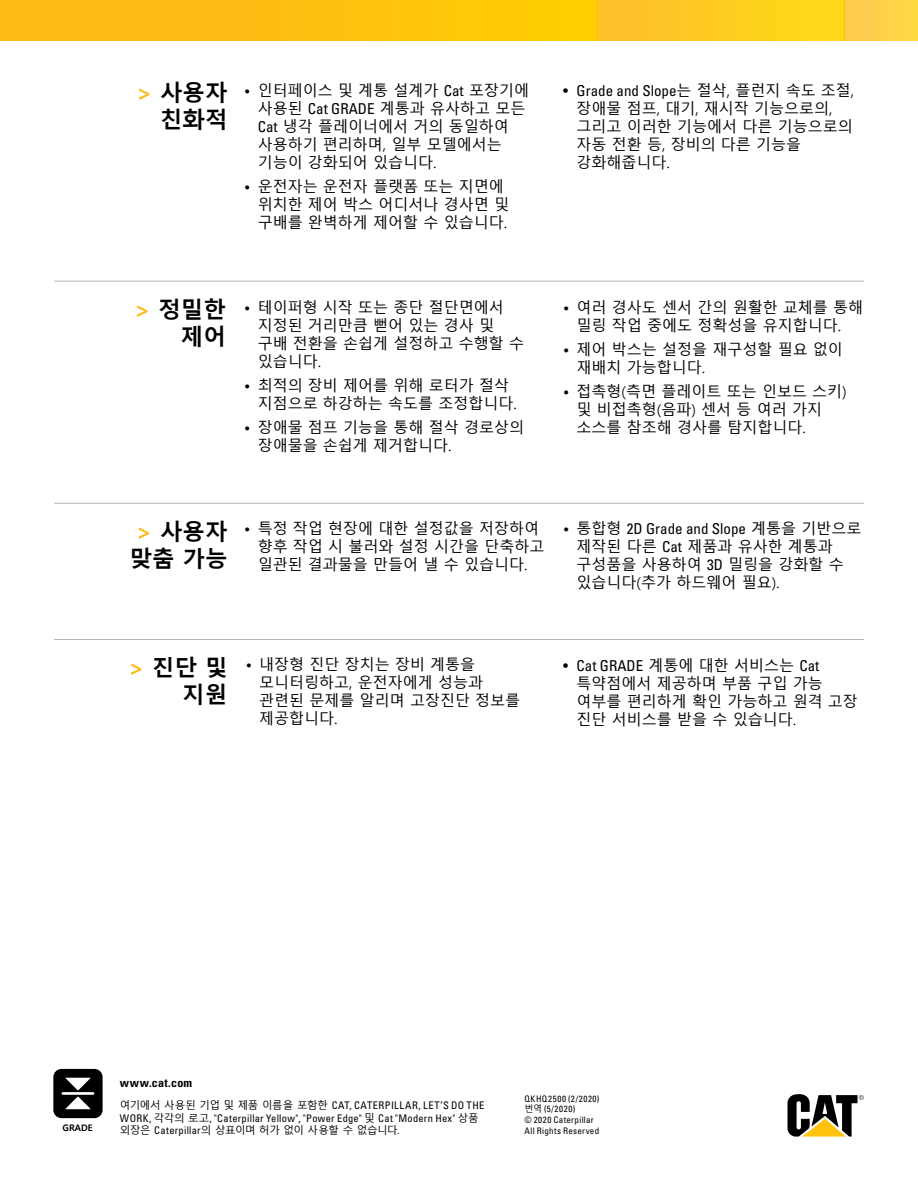
<style>
.page{position:relative;width:918px;height:1188px;background:#fff}
.page>*{position:absolute;margin:0;border:0;box-sizing:border-box;transform-origin:0 0}
.t1{font:700 22.5px/27px "Malgun Gothic";color:#000;text-align:right}
.t2{font:15px/18px "Malgun Gothic";color:#000}
.Disclaimers{font:700 condensed 12px "Univers";letter-spacing:.025em;color:#000}
.Disclaimers-2{font:condensed 10.5px/12.6px "Univers";letter-spacing:.03em;color:#000}
.Disclaimers-3{font:condensed 9px/10.8px "Univers LT Std";letter-spacing:.04em;color:#000}
.t3{font:700 9px "Malgun Gothic";color:#000}
.s1{color:#fdba12}
.s2{font-family:"Univers";font-stretch:condensed}
.s3{font-family:"Malgun Gothic";font-stretch:normal}
</style>
<div class="page">
<div style="left:0;top:0;width:598px;height:40px;background:linear-gradient(to right,#fdb517,#ffcd04)"></div>
<hr style="left:54px;top:281px;width:810px;height:1px;background:#b4b6b8">
<hr style="left:54px;top:503px;width:810px;height:1px;background:#b4b6b8">
<hr style="left:54px;top:639px;width:810px;height:1px;background:#b4b6b8">
<svg style="left:788px;top:1094px;width:76px;height:43px"></svg>
<div style="left:598px;top:0;width:246px;height:40px;background:#ffcd21"></div>
<div style="left:844px;top:0;width:74px;height:40px;background:#fecf4b"></div>
<svg style="left:53px;top:1069px;width:50px;height:49px"></svg>
<p class="t1" style="left:136px;top:80px;width:93px"><span class="s1">&gt;</span> 사용자 친화적</p>
<p class="t2" style="left:258px;top:82px;width:273px;text-indent:-14px">• 인터페이스 및 계통 설계가 <span class="s2">Cat</span> 포장기에 사용된 <span class="s2">Cat GRADE</span> 계통과 유사하고 모든<br><span class="s2">Cat</span> 냉각 플레이너에서 거의 동일하여 사용하기 편리하며, 일부 모델에서는 기능이 강화되어 있습니다.</p>
<p class="t2" style="left:258px;top:178px;width:253px;text-indent:-14px">• 운전자는 운전자 플랫폼 또는 지면에 위치한 제어 박스 어디서나 경사면 및 구배를 완벽하게 제어할 수 있습니다.</p>
<p class="t1" style="left:134px;top:297px;width:93px"><span class="s1">&gt;</span> 정밀한 제어</p>
<p class="t2" style="left:258px;top:298px;width:268px;text-indent:-14px">• 테이퍼형 시작 또는 종단 절단면에서 지정된 거리만큼 뻗어 있는 경사 및 구배 전환을 손쉽게 설정하고 수행할 수 있습니다.</p>
<p class="t2" style="left:258px;top:376px;width:261px;text-indent:-14px">• 최적의 장비 제어를 위해 로터가 절삭 지점으로 하강하는 속도를 조정합니다.</p>
<p class="t2" style="left:258px;top:418px;width:268px;text-indent:-14px">• 장애물 점프 기능을 통해 절삭 경로상의 장애물을 손쉽게 제거합니다.</p>
<p class="t2" style="left:577px;top:82px;width:279px;text-indent:-14px"><span class="s2">• Grade and Slope</span>는 절삭, 플런지 속도 조절, 장애물 점프, 대기, 재시작 기능으로의, 그리고 이러한 기능에서 다른 기능으로의 자동 전환 등, 장비의 다른 기능을 강화해줍니다.</p>
<p class="t2" style="left:563px;top:298px;width:302px;text-align:center">• 여러 경사도 센서 간의 원활한 교체를 통해 밀링 작업 중에도 정확성을 유지합니다.</p>
<p class="t2" style="left:577px;top:340px;width:268px;text-indent:-14px">• 제어 박스는 설정을 재구성할 필요 없이 재배치 가능합니다.</p>
<p class="t2" style="left:577px;top:382px;width:272px;text-indent:-14px">• 접촉형(측면 플레이트 또는 인보드 스키) 및 비접촉형(음파) 센서 등 여러 가지 소스를 참조해 경사를 탐지합니다.</p>
<p class="t1" style="left:130px;top:518px;width:99px;text-align:left"><span class="s1">&gt;</span> 사용자 맞춤 가능</p>
<p class="t2" style="left:258px;top:520px;width:288px;text-indent:-14px">• 특정 작업 현장에 대한 설정값을 저장하여 향후 작업 시 불러와 설정 시간을 단축하고 일관된 결과물을 만들어 낼 수 있습니다.</p>
<p class="t2" style="left:577px;top:520px;width:286px;text-indent:-14px">• 통합형 <span class="s2">2D Grade and Slope</span> 계통을 기반으로 제작된 다른 <span class="s2">Cat</span> 제품과 유사한 계통과 구성품을 사용하여 <span class="s2">3D</span> 밀링을 강화할 수 있습니다(추가 하드웨어 필요).</p>
<p class="t1" style="left:128px;top:654px;width:101px"><span class="s1">&gt;</span> 진단 및 지원</p>
<p class="t2" style="left:259px;top:656px;width:263px;text-indent:-14px">• 내장형 진단 장치는 장비 계통을 모니터링하고, 운전자에게 성능과 관련된 문제를 알리며 고장진단 정보를 제공합니다.</p>
<p class="t2" style="left:577px;top:657px;width:283px;text-indent:-14px"><span class="s2">• Cat GRADE</span> 계통에 대한 서비스는 <span class="s2">Cat </span>특약점에서 제공하며 부품 구입 가능 여부를 편리하게 확인 가능하고 원격 고장 진단 서비스를 받을 수 있습니다.</p>
<p class="t3" style="left:63px;top:1123px;width:32px">GRADE</p>
<p class="Disclaimers" style="left:120px;top:1076px;width:74px">www.cat.com</p>
<p class="Disclaimers-2" style="left:120px;top:1099px;width:366px"><span class="s3">여기에서 사용된 기업 및 제품 이름을 포함한</span> CAT, CATERPILLAR, LET’S DO THE<br>WORK, <span class="s3">각각의 로고</span>, "Caterpillar Yellow", "Power Edge" <span class="s3">및</span> Cat "Modern Hex" <span class="s3">상품 외장은</span> Caterpillar<span class="s3">의 상표이며 허가 없이 사용할 수 없습니다.</span></p>
<p class="Disclaimers-3" style="left:525px;top:1093px;width:76px">QKHQ2500 (2/2020) <span class="s3">번역</span> (5/2020)<br>© 2020 Caterpillar<br>All Rights Reserved</p>
</div>
